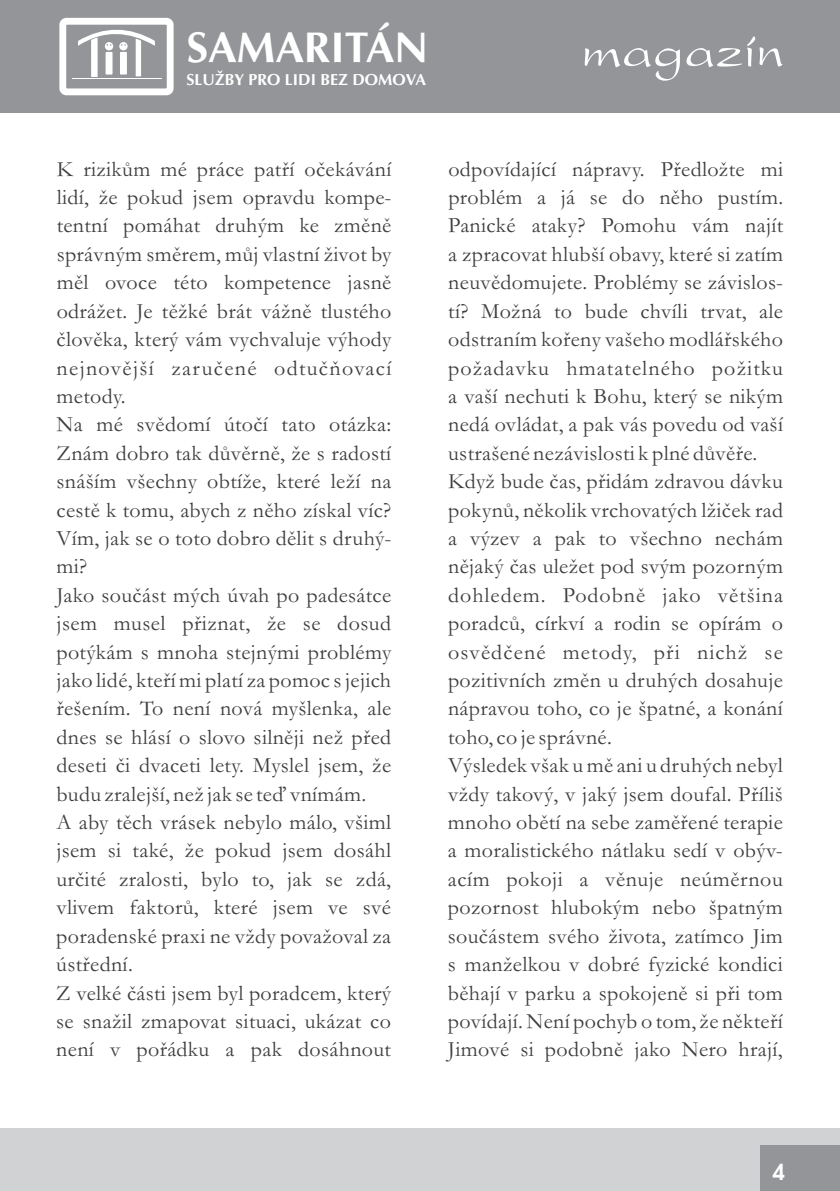
<style>
.page{position:relative;width:840px;height:1191px;background:#fff}
.page>*{position:absolute;margin:0;border:0;box-sizing:border-box;transform-origin:0 0}
.t1{font:56px "President";color:#fff}
.t2{font:700 43.2px "Ottawa";color:#fff}
.t3{font:22px "Garamond";letter-spacing:.015em;color:#3e3e3f}
.t4{font:22px "Garamond";letter-spacing:.05em;color:#3e3e3f}
.t5{font:22px "Garamond";letter-spacing:.06em;color:#3e3e3f}
.t6{font:22px "Garamond";letter-spacing:.045em;color:#3e3e3f}
.t7{font:700 22px "Avalon";color:#fff}
.t8{font:700 16px "Ottawa";color:#fff}
</style>
<div class="page">
<div style="left:0;top:0;width:839px;height:113px;background:#939598"></div>
<div style="left:0;top:1128px;width:839px;height:63px;background:#d1d2d4"></div>
<div style="left:760px;top:1145px;width:79px;height:46px;background:#939598"></div>
<div style="left:59px;top:18px;width:114px;height:77px;border:7px solid #fff;border-radius:4px"></div>
<hr style="left:72px;top:78px;width:89px;height:1px;background:#fff">
<svg style="left:78px;top:29px;width:77px;height:48px"></svg>
<h2 class="t2" style="left:186px;top:31px;width:243px">SAMARITÁN</h2>
<p class="t8" style="left:186px;top:74px;width:241px">SLUŽBY PRO LIDI BEZ DOMOVA</p>
<h1 class="t1" style="left:580px;top:26px;width:204px">magazín</h1>
<p class="t3" style="left:57px;top:161px;width:336px">K rizikům mé práce patří očekávání</p>
<p class="t3" style="left:448px;top:161px;width:336px">odpovídající nápravy. Předložte mi</p>
<p class="t3" style="left:57px;top:190px;width:336px">lidí, že pokud jsem opravdu kompe-</p>
<p class="t3" style="left:448px;top:190px;width:336px">problém a já se do něho pustím.</p>
<p class="t3" style="left:57px;top:218px;width:336px">tentní pomáhat druhým ke změně</p>
<p class="t3" style="left:448px;top:218px;width:336px">Panické ataky? Pomohu vám najít</p>
<p class="t3" style="left:57px;top:246px;width:336px">správným směrem, můj vlastní život by</p>
<p class="t3" style="left:448px;top:246px;width:336px">a zpracovat hlubší obavy, které si zatím</p>
<p class="t3" style="left:57px;top:275px;width:336px">měl ovoce této kompetence jasně</p>
<p class="t3" style="left:448px;top:275px;width:336px">neuvědomujete. Problémy se závislos-</p>
<p class="t3" style="left:57px;top:303px;width:336px">odrážet. Je těžké brát vážně tlustého</p>
<p class="t3" style="left:448px;top:303px;width:336px">tí? Možná to bude chvíli trvat, ale</p>
<p class="t3" style="left:57px;top:332px;width:336px">člověka, který vám vychvaluje výhody</p>
<p class="t3" style="left:448px;top:332px;width:336px">odstraním kořeny vašeho modlářského</p>
<p class="t5" style="left:57px;top:360px;width:336px">nejnovější zaručené odtučňovací</p>
<p class="t4" style="left:448px;top:360px;width:336px">požadavku hmatatelného požitku</p>
<p class="t3" style="left:57px;top:388px;width:70px">metody.</p>
<p class="t3" style="left:448px;top:388px;width:336px">a vaší nechuti k Bohu, který se nikým</p>
<p class="t3" style="left:57px;top:417px;width:336px">Na mé svědomí útočí tato otázka:</p>
<p class="t3" style="left:448px;top:417px;width:336px">nedá ovládat, a pak vás povedu od vaší</p>
<p class="t3" style="left:57px;top:445px;width:336px">Znám dobro tak důvěrně, že s radostí</p>
<p class="t3" style="left:448px;top:445px;width:310px">ustrašené nezávislosti k plné důvěře.</p>
<p class="t3" style="left:57px;top:474px;width:336px">snáším všechny obtíže, které leží na</p>
<p class="t3" style="left:448px;top:474px;width:336px">Když bude čas, přidám zdravou dávku</p>
<p class="t3" style="left:57px;top:502px;width:336px">cestě k tomu, abych z něho získal víc?</p>
<p class="t3" style="left:448px;top:502px;width:336px">pokynů, několik vrchovatých lžiček rad</p>
<p class="t3" style="left:56px;top:530px;width:336px">Vím, jak se o toto dobro dělit s druhý-</p>
<p class="t3" style="left:448px;top:530px;width:336px">a výzev a pak to všechno nechám</p>
<p class="t3" style="left:56px;top:559px;width:32px">mi?</p>
<p class="t3" style="left:448px;top:559px;width:336px">nějaký čas uležet pod svým pozorným</p>
<p class="t3" style="left:56px;top:587px;width:336px">Jako součást mých úvah po padesátce</p>
<p class="t6" style="left:448px;top:587px;width:336px">dohledem. Podobně jako většina</p>
<p class="t3" style="left:56px;top:616px;width:336px">jsem musel přiznat, že se dosud</p>
<p class="t3" style="left:448px;top:616px;width:336px">poradců, církví a rodin se opírám o</p>
<p class="t3" style="left:56px;top:644px;width:336px">potýkám s mnoha stejnými problémy</p>
<p class="t4" style="left:448px;top:644px;width:336px">osvědčené metody, při nichž se</p>
<p class="t3" style="left:56px;top:672px;width:336px">jako lidé, kteří mi platí za pomoc s jejich</p>
<p class="t3" style="left:448px;top:672px;width:336px">pozitivních změn u druhých dosahuje</p>
<p class="t3" style="left:56px;top:701px;width:336px">řešením. To není nová myšlenka, ale</p>
<p class="t3" style="left:448px;top:701px;width:336px">nápravou toho, co je špatné, a konání</p>
<p class="t3" style="left:56px;top:729px;width:336px">dnes se hlásí o slovo silněji než před</p>
<p class="t3" style="left:448px;top:729px;width:165px">toho, co je správné.</p>
<p class="t3" style="left:56px;top:758px;width:336px">deseti či dvaceti lety. Myslel jsem, že</p>
<p class="t3" style="left:448px;top:758px;width:336px">Výsledek však u mě ani u druhých nebyl</p>
<p class="t3" style="left:56px;top:786px;width:311px">budu zralejší, než jak se teď vnímám.</p>
<p class="t3" style="left:448px;top:786px;width:336px">vždy takový, v jaký jsem doufal. Příliš</p>
<p class="t3" style="left:56px;top:814px;width:336px">A aby těch vrásek nebylo málo, všiml</p>
<p class="t3" style="left:447px;top:814px;width:336px">mnoho obětí na sebe zaměřené terapie</p>
<p class="t3" style="left:56px;top:843px;width:336px">jsem si také, že pokud jsem dosáhl</p>
<p class="t3" style="left:447px;top:843px;width:336px">a moralistického nátlaku sedí v obýv-</p>
<p class="t3" style="left:56px;top:871px;width:336px">určité zralosti, bylo to, jak se zdá,</p>
<p class="t3" style="left:447px;top:871px;width:336px">acím pokoji a věnuje neúměrnou</p>
<p class="t3" style="left:56px;top:900px;width:336px">vlivem faktorů, které jsem ve své</p>
<p class="t3" style="left:447px;top:900px;width:336px">pozornost hlubokým nebo špatným</p>
<p class="t3" style="left:56px;top:928px;width:336px">poradenské praxi ne vždy považoval za</p>
<p class="t3" style="left:447px;top:928px;width:336px">součástem svého života, zatímco Jim</p>
<p class="t3" style="left:56px;top:956px;width:78px">ústřední.</p>
<p class="t3" style="left:447px;top:956px;width:336px">s manželkou v dobré fyzické kondici</p>
<p class="t3" style="left:56px;top:985px;width:336px">Z velké části jsem byl poradcem, který</p>
<p class="t3" style="left:447px;top:985px;width:336px">běhají v parku a spokojeně si při tom</p>
<p class="t3" style="left:56px;top:1013px;width:336px">se snažil zmapovat situaci, ukázat co</p>
<p class="t3" style="left:447px;top:1013px;width:336px">povídají. Není pochyb o tom, že někteří</p>
<p class="t3" style="left:56px;top:1042px;width:336px">není v pořádku a pak dosáhnout</p>
<p class="t3" style="left:447px;top:1042px;width:336px">Jimové si podobně jako Nero hrají,</p>
<p class="t7" style="left:772px;top:1163px;width:14px">4</p>
</div>
